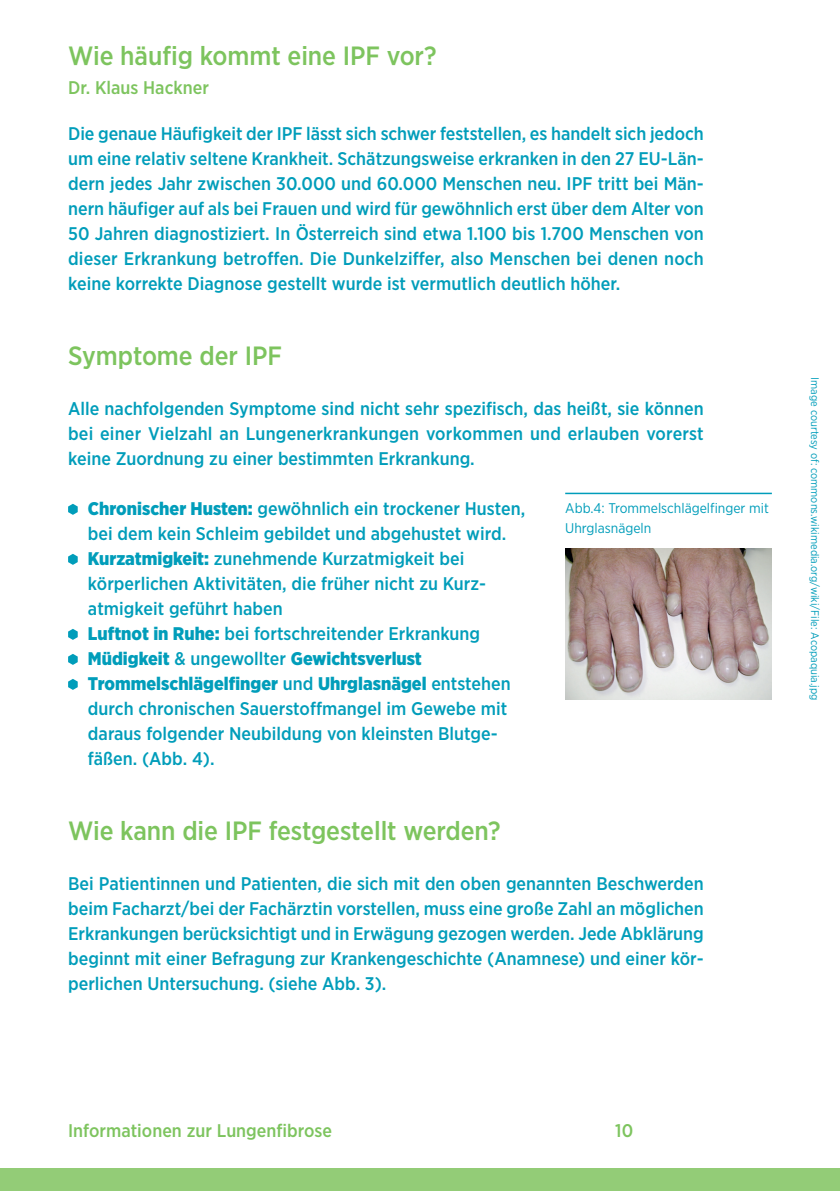
<style>
.page{position:relative;width:840px;height:1191px;background:#fff}
.page>*{position:absolute;margin:0;border:0;box-sizing:border-box;transform-origin:0 0}
.t1{font:500 26.4px "Gotham Narrow";letter-spacing:-.005em;color:#7dc45e}
.t2{font:500 18.2px/25px "Gotham Narrow";color:#009dba;text-align:justify}
.t3{font:500 18.2px "Gotham Narrow";color:#7dc45e}
.t4{font:14px/19.4px "Gotham Narrow";color:#009dba}
.t5{font:11px "Gotham Narrow";color:#009dba}
.s1{font-weight:900}
</style>
<div class="page">
<svg style="left:68px;top:629px;width:10px;height:11px"></svg>
<svg style="left:68px;top:654px;width:10px;height:11px"></svg>
<svg style="left:68px;top:679px;width:10px;height:11px"></svg>
<svg style="left:68px;top:504px;width:10px;height:11px"></svg>
<svg style="left:68px;top:554px;width:10px;height:11px"></svg>
<div style="left:0;top:1168px;width:839px;height:23px;background:#93cc77"></div>
<hr style="left:565px;top:492px;width:206px;height:2px;background:#009dba">
<img style="left:565px;top:548px;width:206px;height:151px">
<h1 class="t1" style="left:68px;top:46px;width:370px">Wie häufig kommt eine IPF vor?</h1>
<p class="t3" style="left:68px;top:81px;width:142px">Dr. Klaus Hackner</p>
<p class="t2" style="left:68px;top:122px;width:637px">Die genaue Häufigkeit der IPF lässt sich schwer feststellen, es handelt sich jedoch um eine relativ seltene Krankheit. Schätzungsweise erkranken in den 27 EU-Län&shy;dern jedes Jahr zwischen 30.000 und 60.000 Menschen neu. IPF tritt bei Män&shy;nern häufiger auf als bei Frauen und wird für gewöhnlich erst über dem Alter von 50 Jahren diagnostiziert. In Österreich sind etwa 1.100 bis 1.700 Menschen von dieser Erkrankung betroffen. Die Dunkelziffer, also Menschen bei denen noch keine korrekte Diagnose gestellt wurde ist vermutlich deutlich höher.</p>
<h1 class="t1" style="left:68px;top:346px;width:215px">Symptome der IPF</h1>
<p class="t2" style="left:68px;top:397px;width:636px">Alle nachfolgenden Symptome sind nicht sehr spezifisch, das heißt, sie können bei einer Vielzahl an Lungenerkrankungen vorkommen und erlauben vorerst keine Zuordnung zu einer bestimmten Erkrankung.</p>
<p class="t2" style="left:88px;top:497px;width:438px;text-align:left"><span class="s1">Chronischer Husten:</span> gewöhnlich ein trockener Husten, bei dem kein Schleim gebildet und abgehustet wird.<br><span class="s1">Kurzatmigkeit:</span> zunehmende Kurzatmigkeit bei körperlichen Aktivitäten, die früher nicht zu Kurz - atmigkeit geführt haben<br><span class="s1">Luftnot in Ruhe:</span> bei fortschreitender Erkrankung <span class="s1">Müdigkeit</span> &amp; ungewollter <span class="s1">Gewichtsverlust Trommelschlägelfinger</span> und <span class="s1">Uhrglasnägel</span> entstehen durch chronischen Sauerstoffmangel im Gewebe mit daraus folgender Neubildung von kleinsten Blutge - fäßen. (Abb. 4).</p>
<p class="t4" style="left:565px;top:499px;width:205px">Abb.4: Trommelschlägelfinger mit<br>Uhrglasnägeln</p>
<h1 class="t1" style="left:68px;top:821px;width:434px">Wie kann die IPF festgestellt werden?</h1>
<p class="t2" style="left:68px;top:872px;width:637px">Bei Patientinnen und Patienten, die sich mit den oben genannten Beschwerden beim Facharzt/bei der Fachärztin vorstellen, muss eine große Zahl an möglichen Erkrankungen berücksichtigt und in Erwägung gezogen werden. Jede Abklärung beginnt mit einer Befragung zur Krankengeschichte (Anamnese) und einer kör&shy;perlichen Untersuchung. (siehe Abb. 3).</p>
<p class="t5" style="left:818px;top:377px;width:325px;rotate:90deg">Image courtesy of: commons.wikimedia.org/wiki/File: Acopaquia.jpg</p>
<p class="t3" style="left:68px;top:1123px;width:265px">Informationen zur Lungenfibrose</p>
<p class="t3" style="left:615px;top:1123px;width:19px">10</p>
</div>
